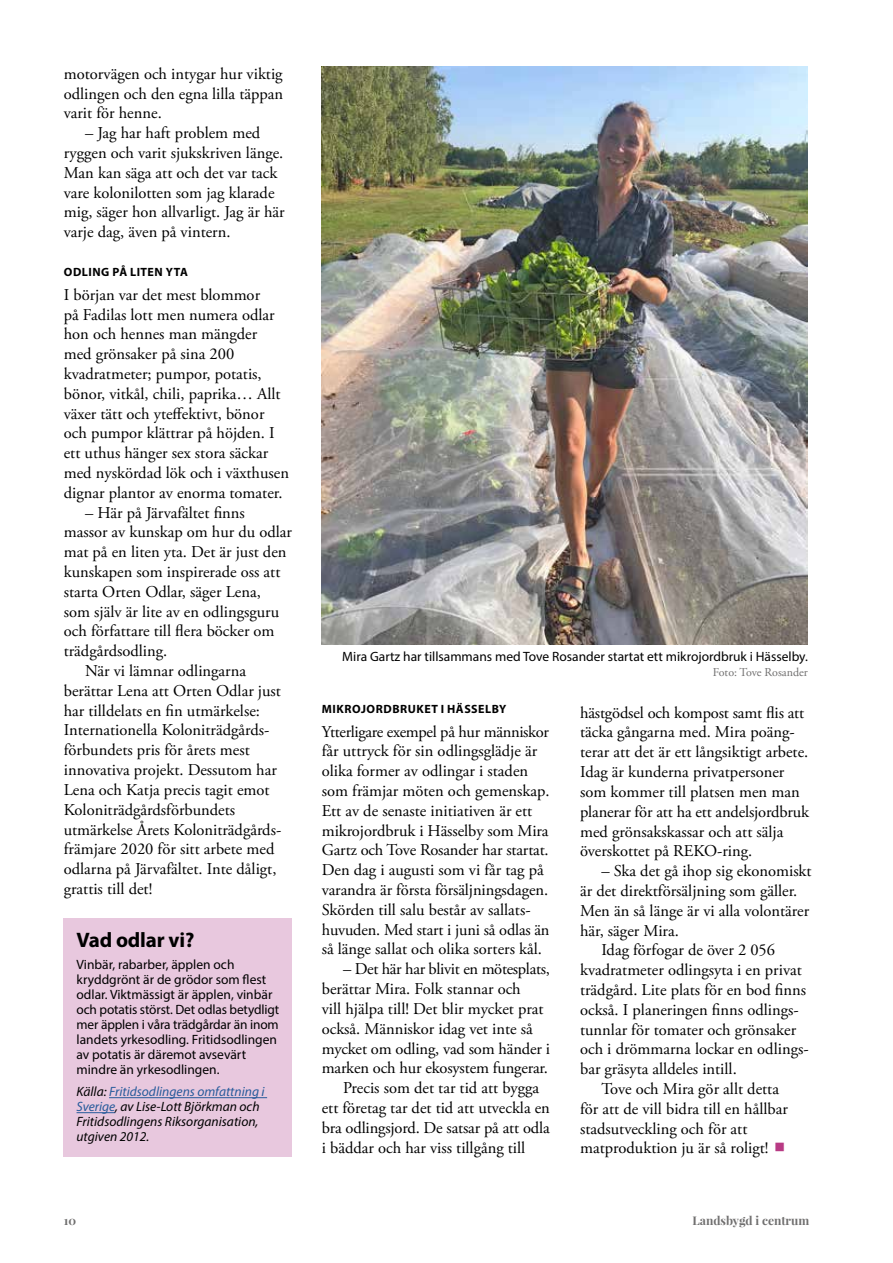
<style>
.page{position:relative;width:893px;height:1263px;background:#fff}
.page>*{position:absolute;margin:0;border:0;box-sizing:border-box;transform-origin:0 0}
.t1{font:700 21px "Myriad Pro";letter-spacing:-.01em;color:#000}
.t2{font:16.5px/19.8px "Adobe Garamond Pro";color:#000}
.t3{font:16.5px "Adobe Garamond Pro";letter-spacing:-.02em;color:#000}
.t4{font:13.5px/15px "Myriad Pro";color:#000}
.t5{font:italic 13.5px/15px "Myriad Pro";color:#000}
.t6{font:700 12px "Myriad Pro";letter-spacing:.045em;color:#000}
.t7{font:700 12px "Playfair Display";color:#706f6f}
.t8{font:12px "Adobe Garamond Pro";color:#706f6f}
.s1{color:#275b9b}
</style>
<div class="page">
<img style="left:322px;top:67px;width:486px;height:577px">
<div style="left:64px;top:918px;width:228px;height:239px;background:#e8c8de"></div>
<hr style="left:109px;top:1097px;width:158px;height:1px;background:#275b9b">
<hr style="left:77px;top:1112px;width:38px;height:1px;background:#275b9b">
<p class="t2" style="left:64px;top:64px;width:221px;text-align:justify">motorvägen och intygar hur viktig odlingen och den egna lilla täppan varit för henne.</p>
<p class="t2" style="left:64px;top:124px;width:222px;text-indent:21px">– Jag har haft problem med ryggen och varit sjukskriven länge.<br>Man kan säga att och det var tack vare kolonilotten som jag klarade mig, säger hon allvarligt. Jag är här varje dag, även på vintern.</p>
<p class="t6" style="left:64px;top:264px;width:126px">ODLING PÅ LITEN YTA</p>
<p class="t2" style="left:64px;top:285px;width:227px">I början var det mest blommor<br>på Fadilas lott men numera odlar hon och hennes man mängder med grönsaker på sina 200 kvadratmeter; pumpor, potatis, bönor, vitkål, chili, paprika… Allt växer tätt och yteffektivt, bönor och pumpor klättrar på höjden. I ett uthus hänger sex stora säckar med nyskördad lök och i växthusen dignar plantor av enorma tomater.</p>
<p class="t2" style="left:85px;top:503px;width:161px">– Här på Järvafältet finns</p>
<p class="t2" style="left:64px;top:523px;width:230px">massor av kunskap om hur du odlar</p>
<p class="t2" style="left:64px;top:543px;width:224px">mat på en liten yta. Det är just den</p>
<p class="t2" style="left:64px;top:562px;width:218px">kunskapen som inspirerade oss att</p>
<p class="t2" style="left:64px;top:582px;width:199px">starta Orten Odlar, säger Lena,</p>
<p class="t2" style="left:64px;top:602px;width:217px">som själv är lite av en odlingsguru</p>
<p class="t2" style="left:64px;top:622px;width:212px">och författare till flera böcker om</p>
<p class="t2" style="left:64px;top:642px;width:105px">trädgårdsodling.</p>
<p class="t2" style="left:85px;top:661px;width:163px">När vi lämnar odlingarna</p>
<p class="t2" style="left:64px;top:681px;width:219px">berättar Lena att Orten Odlar just</p>
<p class="t2" style="left:64px;top:701px;width:198px">har tilldelats en fin utmärkelse:</p>
<p class="t2" style="left:64px;top:721px;width:207px">Internationella Koloniträdgårds-</p>
<p class="t2" style="left:64px;top:741px;width:187px">förbundets pris för årets mest</p>
<p class="t2" style="left:64px;top:760px;width:215px">innovativa projekt. Dessutom har</p>
<p class="t2" style="left:64px;top:780px;width:207px">Lena och Katja precis tagit emot</p>
<p class="t2" style="left:64px;top:800px;width:173px">Koloniträdgårdsförbundets</p>
<p class="t2" style="left:64px;top:820px;width:219px">utmärkelse Årets Koloniträdgårds-</p>
<p class="t2" style="left:64px;top:840px;width:212px">främjare 2020 för sitt arbete med</p>
<p class="t2" style="left:64px;top:859px;width:214px">odlarna på Järvafältet. Inte dåligt,</p>
<p class="t2" style="left:64px;top:879px;width:90px">grattis till det!</p>
<p class="t1" style="left:77px;top:926px;width:119px">Vad odlar vi?</p>
<p class="t4" style="left:77px;top:957px;width:204px">Vinbär, rabarber, äpplen och kryddgrönt är de grödor som flest odlar. Viktmässigt är äpplen, vinbär och potatis störst. Det odlas betydligt mer äpplen i våra trädgårdar än inom landets yrkesodling. Fritidsodlingen av potatis är däremot avsevärt mindre än yrkesodlingen.</p>
<p class="t5" style="left:77px;top:1084px;width:190px">Källa: <span class="s1">Fritidsodlingens omfattning i<br>Sverige</span>, av Lise-Lott Björkman och<br>Fritidsodlingens Riksorganisation, utgiven 2012.</p>
<p class="t4" style="left:342px;top:648px;width:467px">Mira Gartz har tillsammans med Tove Rosander startat ett mikrojordbruk i Hässelby.</p>
<p class="t8" style="left:713px;top:665px;width:97px">Foto: Tove Rosander</p>
<p class="t6" style="left:322px;top:701px;width:186px">MIKROJORDBRUKET I HÄSSELBY</p>
<p class="t2" style="left:322px;top:722px;width:229px">Ytterligare exempel på hur människor får uttryck för sin odlingsglädje är olika former av odlingar i staden som främjar möten och gemenskap.<br>Ett av de senaste initiativen är ett mikrojordbruk i Hässelby som Mira Gartz och Tove Rosander har startat.<br>Den dag i augusti som vi får tag på varandra är första försäljningsdagen.<br>Skörden till salu består av sallats&shy;huvuden. Med start i juni så odlas än så länge sallat och olika sorters kål.</p>
<p class="t3" style="left:343px;top:959px;width:208px">– Det här har blivit en mötesplats,</p>
<p class="t2" style="left:322px;top:979px;width:201px">berättar Mira. Folk stannar och</p>
<p class="t2" style="left:322px;top:999px;width:223px">vill hjälpa till! Det blir mycket prat</p>
<p class="t2" style="left:322px;top:1019px;width:212px">också. Människor idag vet inte så</p>
<p class="t2" style="left:322px;top:1039px;width:230px">mycket om odling, vad som händer i</p>
<p class="t2" style="left:322px;top:1059px;width:228px">marken och hur ekosystem fungerar.</p>
<p class="t2" style="left:343px;top:1078px;width:198px">Precis som det tar tid att bygga</p>
<p class="t2" style="left:322px;top:1098px;width:230px">ett företag tar det tid att utveckla en</p>
<p class="t2" style="left:322px;top:1118px;width:229px">bra odlingsjord. De satsar på att odla</p>
<p class="t2" style="left:322px;top:1138px;width:205px">i bäddar och har viss tillgång till</p>
<p class="t2" style="left:580px;top:703px;width:231px">hästgödsel och kompost samt flis att täcka gångarna med. Mira poäng&shy;terar att det är ett långsiktigt arbete.<br>Idag är kunderna privatpersoner som kommer till platsen men man planerar för att ha ett andelsjordbruk med grönsakskassar och att sälja överskottet på REKO-ring.</p>
<p class="t2" style="left:601px;top:861px;width:212px">– Ska det gå ihop sig ekonomiskt</p>
<p class="t2" style="left:580px;top:881px;width:219px">är det direktförsäljning som gäller.</p>
<p class="t2" style="left:580px;top:901px;width:231px">Men än så länge är vi alla volontärer</p>
<p class="t2" style="left:580px;top:921px;width:100px">här, säger Mira.</p>
<p class="t2" style="left:601px;top:941px;width:175px">Idag förfogar de över 2 056</p>
<p class="t2" style="left:580px;top:960px;width:223px">kvadratmeter odlingsyta i en privat</p>
<p class="t2" style="left:580px;top:980px;width:228px">trädgård. Lite plats för en bod finns</p>
<p class="t2" style="left:580px;top:1000px;width:219px">också. I planeringen finns odlings-</p>
<p class="t2" style="left:580px;top:1020px;width:218px">tunnlar för tomater och grönsaker</p>
<p class="t2" style="left:580px;top:1040px;width:229px">och i drömmarna lockar en odlings-</p>
<p class="t2" style="left:580px;top:1059px;width:158px">bar gräsyta alldeles intill.</p>
<p class="t2" style="left:601px;top:1079px;width:179px">Tove och Mira gör allt detta</p>
<p class="t2" style="left:580px;top:1099px;width:209px">för att de vill bidra till en hållbar</p>
<p class="t2" style="left:580px;top:1119px;width:169px">stadsutveckling och för att</p>
<p class="t2" style="left:580px;top:1139px;width:190px">matproduktion ju är så roligt!</p>
<p class="t7" style="left:64px;top:1213px;width:14px">10</p>
<p class="t7" style="left:692px;top:1213px;width:118px">Landsbygd i centrum</p>
</div>
